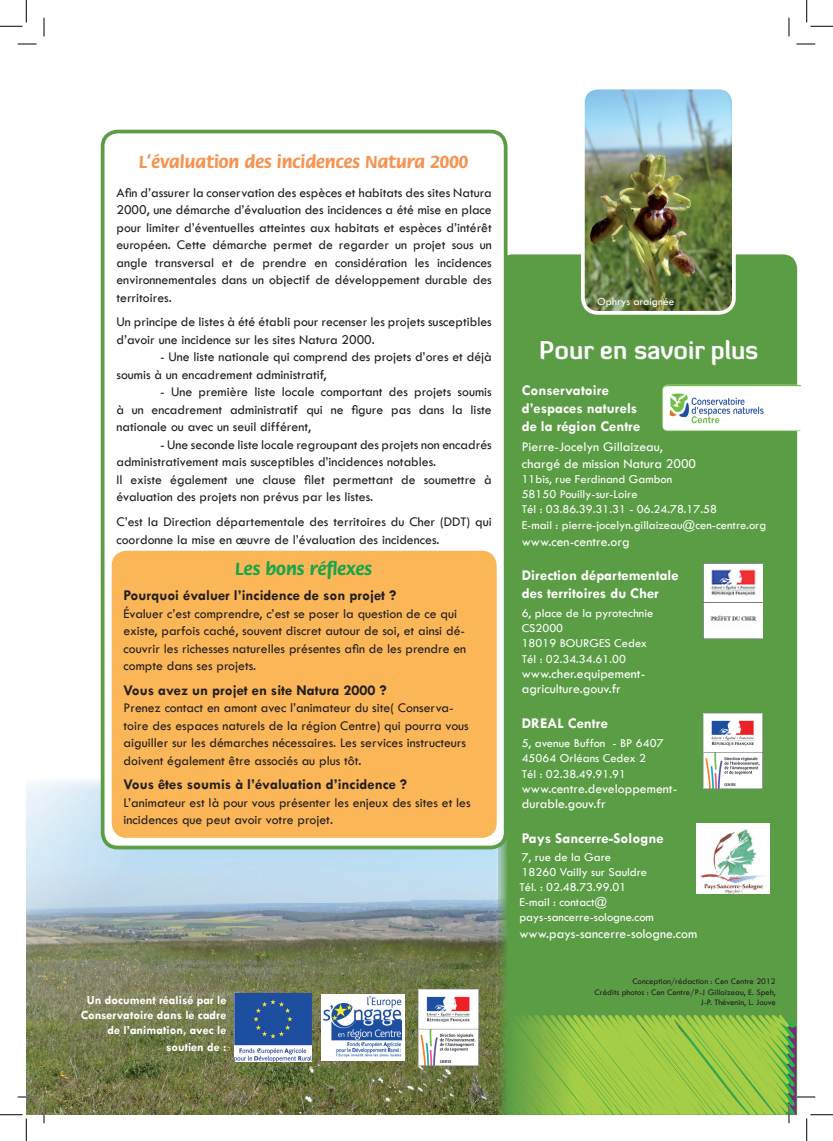
<style>
.page{position:relative;width:833px;height:1141px;background:#fff}
.page>*{position:absolute;margin:0;border:0;box-sizing:border-box;transform-origin:0 0}
.t1{font:700 25px "Diavlo";color:#fff}
.t2{font:700 18.75px "Flora";color:#f69351}
.t3{font:700 18.75px "Flora";color:#1aa549}
.t4{font:700 15px/18px "Tw Cen";color:#fff}
.t5{font:700 15px "Tw Cen";color:#231f20}
.t6{font:13.75px/17.5px "Tw Cen";color:#231f20}
.t7{font:13.75px/15px "Tw Cen";color:#fff}
.t8{font:12.5px/15px "Tw Cen";color:#fff}
.t9{font:700 12.5px/15px "Tw Cen";color:#fff;text-align:right}
.t10{font:11.25px "Tw Cen";color:#fff}
.t11{font:8.75px/10.5px "Tw Cen";color:#231f20;text-align:right}
</style>
<div class="page">
<div style="left:507px;top:253px;width:291px;height:761px;background:#5b9d45"></div>
<img style="left:582px;top:91px;width:151px;height:222px">
<div style="left:580px;top:86px;width:155px;height:229px;border:4px solid #fff;border-radius:15px"></div>
<img style="left:26px;top:777px;width:481px;height:337px">
<img style="left:496px;top:848px;width:1px;height:266px">
<div style="left:103px;top:131px;width:402px;height:716px;background:#fff;border-radius:15px"></div>
<div style="left:101px;top:130px;width:406px;height:719px;border:4px solid #5b9d45;border-radius:15px"></div>
<div style="left:112px;top:550px;width:384px;height:287px;background:#fbb657;border-radius:15px"></div>
<img style="left:661px;top:384px;width:141px;height:47px">
<img style="left:703px;top:563px;width:58px;height:75px">
<img style="left:703px;top:713px;width:59px;height:75px">
<img style="left:234px;top:993px;width:78px;height:68px">
<img style="left:418px;top:989px;width:60px;height:76px">
<svg style="left:321px;top:994px;width:83px;height:66px"></svg>
<img style="left:323px;top:996px;width:78px;height:60px">
<img style="left:696px;top:823px;width:73px;height:70px">
<svg style="left:18px;top:43px;width:18px;height:2px"></svg>
<svg style="left:796px;top:43px;width:18px;height:2px"></svg>
<svg style="left:18px;top:1096px;width:18px;height:1px"></svg>
<svg style="left:43px;top:18px;width:2px;height:18px"></svg>
<svg style="left:43px;top:1104px;width:2px;height:19px"></svg>
<svg style="left:788px;top:18px;width:1px;height:18px"></svg>
<svg style="left:0;top:0;width:27px;height:27px"></svg>
<svg style="left:0;top:1114px;width:27px;height:26px"></svg>
<svg style="left:806px;top:0;width:26px;height:27px"></svg>
<svg style="left:502px;top:1014px;width:330px;height:126px"></svg>
<h2 class="t2" style="left:139px;top:152px;width:330px">L’évaluation des incidences Natura 2000</h2>
<p class="t6" style="left:116px;top:183px;width:377px;text-align:justify">Afin d’assurer la conservation des espèces et habitats des sites Natura 2000, une démarche d’évaluation des incidences a été mise en place pour limiter d’éventuelles atteintes aux habitats et espèces d’intérêt européen. Cette démarche permet de regarder un projet sous un angle transversal et de prendre en considération les incidences environnementales dans un objectif de développement durable des territoires.</p>
<p class="t6" style="left:116px;top:313px;width:377px">Un principe de listes à été établi pour recenser les projets susceptibles d’avoir une incidence sur les sites Natura 2000.</p>
<p class="t6" style="left:116px;top:348px;width:377px;text-indent:44px">- Une liste nationale qui comprend des projets d’ores et déjà soumis à un encadrement administratif,</p>
<p class="t6" style="left:116px;top:383px;width:377px;text-align:justify;text-indent:44px">- Une première liste locale comportant des projets soumis à un encadrement administratif qui ne figure pas dans la liste nationale ou avec un seuil différent,</p>
<p class="t6" style="left:116px;top:435px;width:377px;text-indent:44px">- Une seconde liste locale regroupant des projets non encadrés administrativement mais susceptibles d’incidences notables.<br>Il existe également une clause filet permettant de soumettre à évaluation des projets non prévus par les listes.</p>
<p class="t6" style="left:116px;top:513px;width:376px">C’est la Direction départementale des territoires du Cher (DDT) qui coordonne la mise en œuvre de l’évaluation des incidences.</p>
<h2 class="t3" style="left:235px;top:559px;width:138px">Les bons réflexes</h2>
<p class="t5" style="left:123px;top:586px;width:274px">Pourquoi évaluer l’incidence de son projet ?</p>
<p class="t6" style="left:123px;top:604px;width:344px">Évaluer c’est comprendre, c’est se poser la question de ce qui existe, parfois caché, souvent discret autour de soi, et ainsi dé&shy;couvrir les richesses naturelles présentes afin de les prendre en compte dans ses projets.</p>
<p class="t5" style="left:123px;top:680px;width:264px">Vous avez un projet en site Natura 2000 ?</p>
<p class="t6" style="left:123px;top:699px;width:346px">Prenez contact en amont avec l’animateur du site( Conserva&shy;toire des espaces naturels de la région Centre) qui pourra vous aiguiller sur les démarches nécessaires. Les services instructeurs doivent également être associés au plus tôt.</p>
<p class="t5" style="left:123px;top:775px;width:285px">Vous êtes soumis à l’évaluation d’incidence ?</p>
<p class="t6" style="left:123px;top:793px;width:348px">L’animateur est là pour vous présenter les enjeux des sites et les incidences que peut avoir votre projet.</p>
<p class="t9" style="left:81px;top:992px;width:147px">Un document réalisé par le<br>Conservatoire dans le cadre de l’animation, avec le</p>
<p class="t9" style="left:166px;top:1038px;width:62px">soutien de :</p>
<p class="t10" style="left:597px;top:295px;width:78px">Ophrys araignée</p>
<h1 class="t1" style="left:539px;top:334px;width:220px">Pour en savoir plus</h1>
<p class="t4" style="left:521px;top:381px;width:120px">Conservatoire d’espaces naturels de la région Centre</p>
<p class="t7" style="left:521px;top:438px;width:176px;line-height:16.5px">Pierre-Jocelyn Gillaizeau, chargé de mission Natura 2000</p>
<p class="t8" style="left:521px;top:471px;width:197px">11bis, rue Ferdinand Gambon<br>58150 Pouilly-sur-Loire<br>Tél : 03.86.39.31.31 - 06.24.78.17.58</p>
<p class="t8" style="left:521px;top:518px;width:246px">E-mail : pierre-jocelyn.gillaizeau@cen-centre.org</p>
<p class="t7" style="left:521px;top:534px;width:109px">www.cen-centre.org</p>
<p class="t4" style="left:521px;top:566px;width:158px">Direction départementale des territoires du Cher</p>
<p class="t8" style="left:521px;top:605px;width:133px">6, place de la pyrotechnie<br>CS2000<br>18019 BOURGES Cedex</p>
<p class="t8" style="left:521px;top:652px;width:106px">Tél : 02.34.34.61.00</p>
<p class="t7" style="left:521px;top:666px;width:125px">www.cher.equipement&shy;agriculture.gouv.fr</p>
<p class="t4" style="left:521px;top:713px;width:88px">DREAL Centre</p>
<p class="t8" style="left:521px;top:735px;width:143px">5, avenue Buffon - BP 6407<br>45064 Orléans Cedex 2</p>
<p class="t8" style="left:521px;top:766px;width:106px">Tél : 02.38.49.91.91</p>
<p class="t7" style="left:521px;top:781px;width:157px">www.centre.developpement&shy;durable.gouv.fr</p>
<p class="t4" style="left:521px;top:828px;width:143px">Pays Sancerre-Sologne</p>
<p class="t8" style="left:519px;top:849px;width:136px">7, rue de la Gare<br>18260 Vailly sur Sauldre<br>Tél. : 02.48.73.99.01<br>E-mail : contact@ pays-sancerre-sologne.com</p>
<p class="t7" style="left:519px;top:925px;width:179px">www.pays-sancerre-sologne.com</p>
<p class="t11" style="left:594px;top:976px;width:182px">Conception/rédaction : Cen Centre 2012<br>Crédits photos : Cen Centre/P-J Gillaizeau, E. Speh,<br>J-P. Thévenin, L. Jouve</p>
</div>
